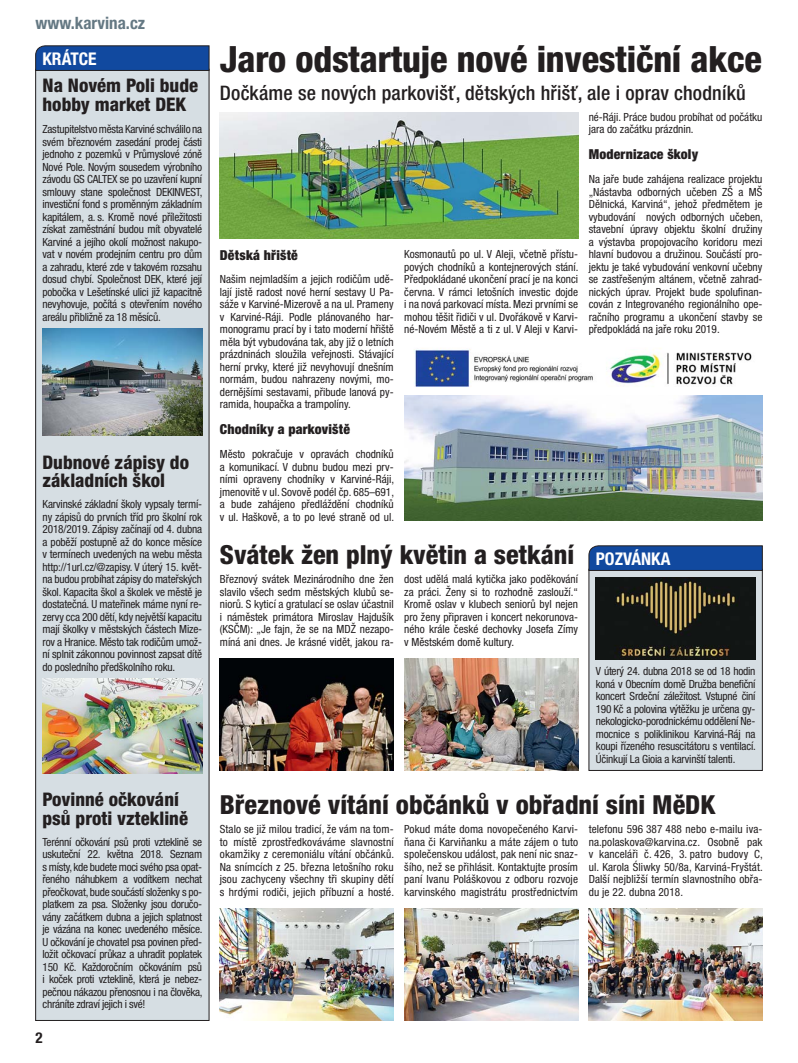
<style>
.page{position:relative;width:798px;height:1063px;background:#fff}
.page>*{position:absolute;margin:0;border:0;box-sizing:border-box;transform-origin:0 0}
.t1{font:800 condensed 36.25px "Helvetica Neue LT Pro";letter-spacing:-.005em;color:#231f20}
.t2{font:800 condensed 26.25px "Helvetica Neue LT Pro";color:#231f20}
.t3{font:500 condensed 20px "Helvetica Neue LT Pro";letter-spacing:.01em;color:#231f20}
.t4{font:800 condensed 18.75px/18.8px "Helvetica Neue LT Pro";color:#231f20}
.t5{font:700 condensed 17.5px "Helvetica Neue LT Pro";color:#fff}
.t6{font:700 condensed 17px "Helvetica Neue LT Pro";color:#647883}
.t7{font:700 condensed 15px "Helvetica Neue LT Pro";color:#231f20}
.t8{font:900 condensed 13.75px "Helvetica Neue LT Pro";letter-spacing:.015em;color:#231f20}
.t9{font:condensed 11.25px/12.5px "Helvetica Neue LT Pro";color:#231f20;text-align:justify}
</style>
<div class="page">
<div style="left:36px;top:69px;width:173px;height:951px;background:#d6dee3"></div>
<div style="left:35px;top:69px;width:174px;height:952px;border:1px solid #231f20"></div>
<svg style="left:35px;top:45px;width:174px;height:26px;background:#164895"></svg>
<img style="left:43px;top:328px;width:159px;height:108px">
<img style="left:43px;top:678px;width:159px;height:95px">
<img style="left:220px;top:113px;width:358px;height:125px">
<img style="left:404px;top:348px;width:358px;height:173px">
<img style="left:404px;top:658px;width:174px;height:113px">
<img style="left:220px;top:658px;width:173px;height:113px">
<div style="left:588px;top:569px;width:174px;height:201px;background:#d6dee3"></div>
<div style="left:588px;top:569px;width:174px;height:202px;border:1px solid #231f20"></div>
<svg style="left:588px;top:545px;width:174px;height:26px;background:#164896"></svg>
<img style="left:595px;top:578px;width:160px;height:82px">
<img style="left:220px;top:908px;width:173px;height:113px">
<img style="left:404px;top:908px;width:174px;height:113px">
<img style="left:588px;top:908px;width:174px;height:113px">
<h3 class="t6" style="left:35px;top:17px;width:111px">www.karvina.cz</h3>
<h3 class="t5" style="left:43px;top:53px;width:56px">KRÁTCE</h3>
<h3 class="t4" style="left:43px;top:78px;width:157px">Na Novém Poli bude hobby market DEK</h3>
<p class="t9" style="left:43px;top:124px;width:161px">Zastupitelstvo města Karviné schválilo na svém březnovém zasedání prodej části jednoho z pozemků v Průmyslové zóně Nové Pole. Novým sousedem výrobního závodu GS CALTEX se po uzavření kupní smlouvy stane společnost DEKINVEST, investiční fond s proměnným základním kapitálem, a. s. Kromě nové příležitosti získat zaměstnání budou mít obyvatelé Karviné a jejího okolí možnost nakupo&shy;vat v novém prodejním centru pro dům a zahradu, které zde v takovém rozsahu dosud chybí. Společnost DEK, které její pobočka v Lešetínské ulici již kapacitně nevyhovuje, počítá s otevřením nového areálu přibližně za 18 měsíců.</p>
<h3 class="t4" style="left:43px;top:455px;width:148px">Dubnové zápisy do základních škol</h3>
<p class="t9" style="left:43px;top:499px;width:161px">Karvinské základní školy vypsaly termí&shy;ny zápisů do prvních tříd pro školní rok 2018/2019. Zápisy začínají od 4. dubna a poběží postupně až do konce měsíce v termínech uvedených na webu města http://1url.cz/@zapisy. V úterý 15. květ&shy;na budou probíhat zápisy do mateřských škol. Kapacita škol a školek ve městě je dostatečná. U mateřinek máme nyní re&shy;zervy cca 200 dětí, kdy největší kapacitu mají školky v městských částech Mize&shy;rov a Hranice. Město tak rodičům umož&shy;ní splnit zákonnou povinnost zapsat dítě do posledního předškolního roku.</p>
<h3 class="t4" style="left:43px;top:792px;width:147px">Povinné očkování psů proti vzteklině</h3>
<p class="t9" style="left:43px;top:837px;width:161px">Terénní očkování psů proti vzteklině se uskuteční 22. května 2018. Seznam s místy, kde budete moci svého psa opat&shy;řeného náhubkem a vodítkem nechat přeočkovat, bude součástí složenky s po&shy;platkem za psa. Složenky jsou doručo&shy;vány začátkem dubna a jejich splatnost je vázána na konec uvedeného měsíce.<br>U očkování je chovatel psa povinen před&shy;ložit očkovací průkaz a uhradit poplatek 150 Kč. Každoročním očkováním psů i koček proti vzteklině, která je nebez&shy;pečnou nákazou přenosnou i na člověka, chráníte zdraví jejich i své!</p>
<h3 class="t7" style="left:35px;top:1032px;width:9px">2</h3>
<h1 class="t1" style="left:220px;top:46px;width:543px">Jaro odstartuje nové investiční akce</h1>
<h3 class="t3" style="left:220px;top:85px;width:527px">Dočkáme se nových parkovišť, dětských hřišť, ale i oprav chodníků</h3>
<p class="t8" style="left:220px;top:251px;width:79px">Dětská hřiště</p>
<p class="t9" style="left:220px;top:274px;width:175px">Našim nejmladším a jejich rodičům udě&shy;lají jistě radost nové herní sestavy U Pa&shy;sáže v Karviné-Mizerově a na ul. Prameny v Karviné-Ráji. Podle plánovaného har&shy;monogramu prací by i tato moderní hřiště měla být vybudována tak, aby již o letních prázdninách sloužila veřejnosti. Stávající herní prvky, které již nevyhovují dnešním normám, budou nahrazeny novými, mo&shy;dernějšími sestavami, přibude lanová py&shy;ramida, houpačka a trampolíny.</p>
<p class="t8" style="left:220px;top:424px;width:132px">Chodníky a parkoviště</p>
<p class="t9" style="left:220px;top:449px;width:176px">Město pokračuje v opravách chodníků a komunikací. V dubnu budou mezi prv&shy;ními opraveny chodníky v Karviné-Ráji, jmenovitě v ul. Sovově podél čp. 685–691, a bude zahájeno předláždění chodníků v ul. Haškově, a to po levé straně od ul.</p>
<p class="t9" style="left:404px;top:249px;width:176px">Kosmonautů po ul. V Aleji, včetně přístu&shy;pových chodníků a kontejnerových stání.<br>Předpokládané ukončení prací je na konci června. V rámci letošních investic dojde i na nová parkovací místa. Mezi prvními se mohou těšit řidiči v ul. Dvořákově v Karvi&shy;né-Novém Městě a ti z ul. V Aleji v Karvi-</p>
<h2 class="t2" style="left:220px;top:546px;width:356px">Svátek žen plný květin a setkání</h2>
<p class="t9" style="left:220px;top:574px;width:175px">Březnový svátek Mezinárodního dne žen slavilo všech sedm městských klubů se&shy;niorů. S kyticí a gratulací se oslav účastnil i náměstek primátora Miroslav Hajdušík (KSČM): „Je fajn, že se na MDŽ nezapo&shy;míná ani dnes. Je krásné vidět, jakou ra-</p>
<p class="t9" style="left:404px;top:574px;width:175px">dost udělá malá kytička jako poděkování za práci. Ženy si to rozhodně zaslouží.“ Kromě oslav v klubech seniorů byl nejen pro ženy připraven i koncert nekorunova&shy;ného krále české dechovky Josefa Zímy v Městském domě kultury.</p>
<p class="t9" style="left:588px;top:112px;width:175px">né-Ráji. Práce budou probíhat od počátku jara do začátku prázdnin.</p>
<p class="t8" style="left:588px;top:149px;width:111px">Modernizace školy</p>
<p class="t9" style="left:588px;top:174px;width:176px">Na jaře bude zahájena realizace projektu „Nástavba odborných učeben ZŠ a MŠ Dělnická, Karviná“, jehož předmětem je vybudování nových odborných učeben, stavební úpravy objektu školní družiny a výstavba propojovacího koridoru mezi hlavní budovou a družinou. Součástí pro&shy;jektu je také vybudování venkovní učebny se zastřešeným altánem, včetně zahrad&shy;nických úprav. Projekt bude spolufinan&shy;cován z Integrovaného regionálního ope&shy;račního programu a ukončení stavby se předpokládá na jaře roku 2019.</p>
<h3 class="t5" style="left:595px;top:553px;width:76px">POZVÁNKA</h3>
<p class="t9" style="left:595px;top:666px;width:161px">V úterý 24. dubna 2018 se od 18 hodin koná v Obecním domě Družba benefiční koncert Srdeční záležitost. Vstupné činí 190 Kč a polovina výtěžku je určena gy&shy;nekologicko-porodnickému oddělení Ne&shy;mocnice s poliklinikou Karviná-Ráj na koupi řízeného resuscitátoru s ventilací.<br>Účinkují La Gioia a karvinští talenti.</p>
<h2 class="t2" style="left:220px;top:796px;width:497px">Březnové vítání občánků v obřadní síni MěDK</h2>
<p class="t9" style="left:220px;top:824px;width:175px">Stalo se již milou tradicí, že vám na tom&shy;to místě zprostředkováváme slavnostní okamžiky z ceremoniálu vítání občánků.<br>Na snímcích z 25. března letošního roku jsou zachyceny všechny tři skupiny dětí s hrdými rodiči, jejich příbuzní a hosté.</p>
<p class="t9" style="left:404px;top:824px;width:175px">Pokud máte doma novopečeného Karvi&shy;ňana či Karviňanku a máte zájem o tuto společenskou událost, pak není nic snaz&shy;šího, než se přihlásit. Kontaktujte prosím paní Ivanu Poláškovou z odboru rozvoje karvinského magistrátu prostřednictvím</p>
<p class="t9" style="left:588px;top:824px;width:176px">telefonu 596 387 488 nebo e-mailu iva&shy;na.polaskova@karvina.cz. Osobně pak v kanceláři č. 426, 3. patro budovy C, ul. Karola Śliwky 50/8a, Karviná-Fryštát.<br>Další nejbližší termín slavnostního obřa&shy;du je 22. dubna 2018.</p>
</div>
